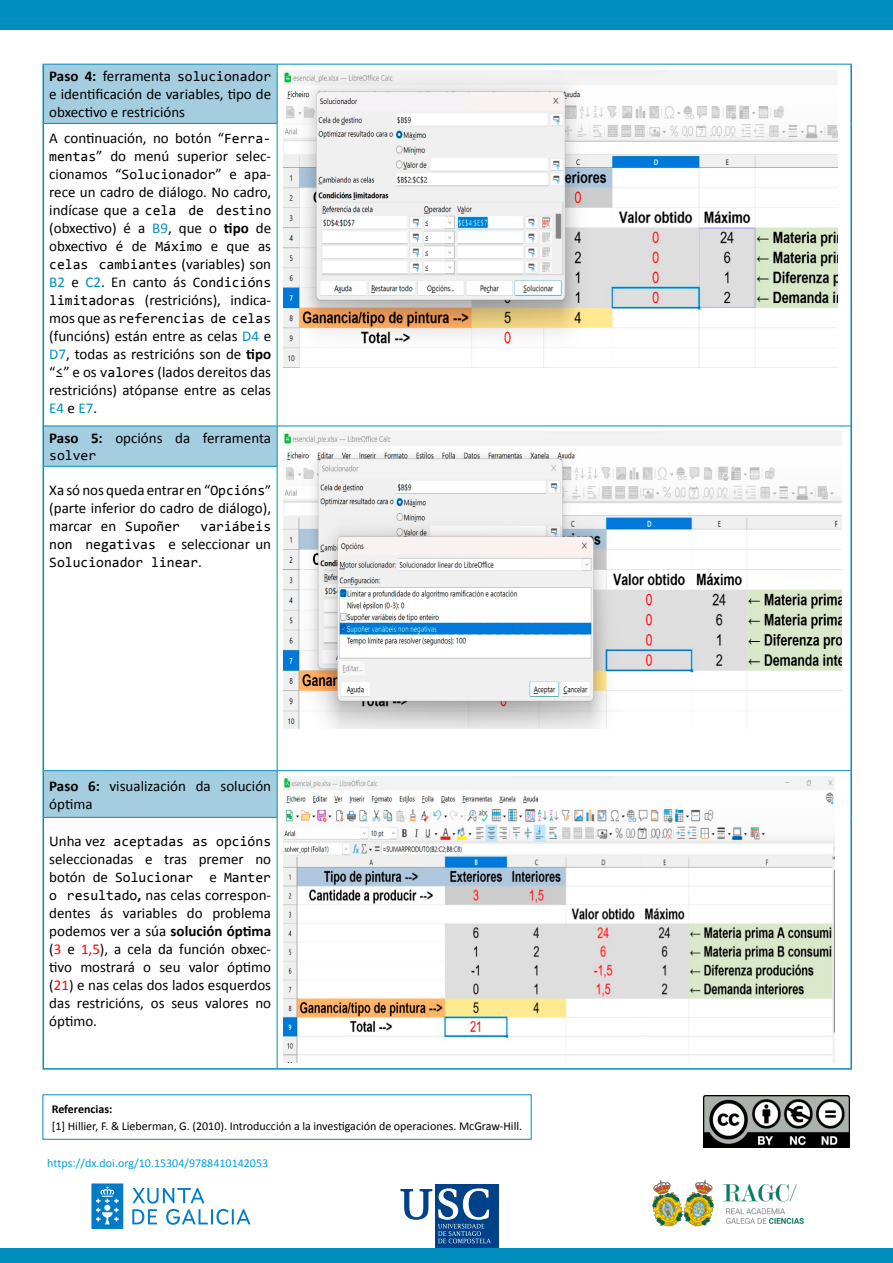
<style>
.page{position:relative;width:893px;height:1263px;background:#fff}
.page>*{position:absolute;margin:0;border:0;box-sizing:border-box;transform-origin:0 0}
.t1{font:15px/18px "Calibri";color:#000}
.t2{font:14.25px "Consolas";color:#000}
.t3{font:12px "Calibri";color:#000}
.t4{font:12px "Calibri";color:#009fe3}
.t5{font:700 12px "Calibri";color:#000}
.s1{font-family:"Calibri";font-weight:700;font-size:15px}
.s2{font-family:"Calibri";font-size:15px}
.s3{font-family:"Consolas";font-size:14.25px}
.s4{color:#008ebe}
.s5{font-weight:700}
.s6{font-size:14.25px}
.s7{color:#f00}
</style>
<div class="page">
<div style="left:0;top:1248px;width:893px;height:15px;background:#008ebe"></div>
<div style="left:0;top:0;width:893px;height:30px;background:#008ebe"></div>
<div style="left:435px;top:1184px;width:63px;height:63px;background:#004289"></div>
<svg style="left:400px;top:1189px;width:32px;height:31px"></svg>
<svg style="left:438px;top:1188px;width:53px;height:55px"></svg>
<img style="left:652px;top:1180px;width:152px;height:47px">
<svg style="left:91px;top:1183px;width:160px;height:46px"></svg>
<svg style="left:44px;top:65px;width:233px;height:752px"></svg>
<hr style="left:43px;top:65px;width:1px;height:58px;background:#008ebe">
<hr style="left:850px;top:65px;width:2px;height:58px;background:#008ebe">
<hr style="left:850px;top:123px;width:2px;height:303px;background:#008ebe">
<hr style="left:43px;top:123px;width:1px;height:303px;background:#008ebe">
<hr style="left:43px;top:426px;width:1px;height:40px;background:#008ebe">
<hr style="left:850px;top:426px;width:2px;height:40px;background:#008ebe">
<hr style="left:850px;top:466px;width:2px;height:305px;background:#008ebe">
<hr style="left:43px;top:466px;width:1px;height:305px;background:#008ebe">
<hr style="left:43px;top:771px;width:1px;height:46px;background:#008ebe">
<hr style="left:850px;top:771px;width:2px;height:46px;background:#008ebe">
<hr style="left:850px;top:817px;width:2px;height:251px;background:#008ebe">
<hr style="left:277px;top:1068px;width:575px;height:2px;background:#008ebe">
<hr style="left:43px;top:817px;width:1px;height:251px;background:#008ebe">
<hr style="left:43px;top:1068px;width:234px;height:2px;background:#008ebe">
<hr style="left:43px;top:64px;width:234px;height:1px;background:#008ebe">
<hr style="left:277px;top:64px;width:575px;height:1px;background:#008ebe">
<hr style="left:277px;top:65px;width:1px;height:58px;background:#008ebe">
<hr style="left:44px;top:123px;width:234px;height:1px;background:#008ebe">
<hr style="left:277px;top:124px;width:1px;height:302px;background:#008ebe">
<hr style="left:44px;top:426px;width:233px;height:1px;background:#008ebe">
<hr style="left:277px;top:426px;width:573px;height:1px;background:#008ebe">
<hr style="left:277px;top:426px;width:1px;height:40px;background:#008ebe">
<hr style="left:44px;top:466px;width:234px;height:1px;background:#008ebe">
<hr style="left:277px;top:467px;width:1px;height:303px;background:#008ebe">
<hr style="left:44px;top:770px;width:233px;height:1px;background:#008ebe">
<hr style="left:277px;top:770px;width:573px;height:1px;background:#008ebe">
<hr style="left:277px;top:771px;width:1px;height:46px;background:#008ebe">
<hr style="left:44px;top:817px;width:234px;height:1px;background:#008ebe">
<hr style="left:277px;top:818px;width:1px;height:250px;background:#008ebe">
<img style="left:283px;top:70px;width:555px;height:297px">
<img style="left:283px;top:432px;width:559px;height:297px">
<img style="left:283px;top:777px;width:551px;height:286px">
<div style="left:43px;top:1094px;width:488px;height:46px;border:1px solid #008ebe"></div>
<img style="left:703px;top:1096px;width:147px;height:51px">
<p class="t2" style="left:49px;top:68px;width:223px"><span class="s1">Paso 4:</span> <span class="s2">ferramenta</span> solucionador</p>
<p class="t1" style="left:49px;top:85px;width:223px">e identificación de variables, tipo de obxectivo e restricións</p>
<p class="t1" style="left:49px;top:128px;width:223px;text-align:justify">A continuación, no botón “<span class="s3">Ferra&shy;mentas</span>” do menú superior selec&shy;cionamos “<span class="s3">Solucionador</span>” e apa&shy;rece un cadro de diálogo. No cadro,</p>
<p class="t2" style="left:49px;top:202px;width:223px"><span class="s2">indícase que a</span> cela de destino</p>
<p class="t1" style="left:49px;top:218px;width:223px">(obxectivo) é a <span class="s4">B9</span>, que o <span class="s5">tipo</span> de obxectivo é de <span class="s3">Máximo</span> e que as</p>
<p class="t2" style="left:49px;top:256px;width:223px">celas cambiantes <span class="s2">(variables) son</span></p>
<p class="t1" style="left:49px;top:272px;width:223px"><span class="s4">B2</span> e <span class="s4">C2</span>. En canto ás <span class="s3">Condicións limitadoras</span> (restricións), indica-</p>
<p class="t2" style="left:49px;top:310px;width:223px"><span class="s2">mos que as</span> referencias de celas</p>
<p class="t1" style="left:49px;top:326px;width:223px;text-align:justify">(funcións) están entre as celas <span class="s4">D4</span> e <span class="s4">D7</span>, todas as restricións son de <span class="s5">tipo </span>“<span class="s3">≤</span>” e os <span class="s3">valores</span> (lados dereitos das restricións) atópanse entre as celas <span class="s4">E4</span> e <span class="s4">E7</span>.</p>
<p class="t1" style="left:49px;top:428px;width:223px"><span class="s5">Paso 5:</span> opcións da ferramenta</p>
<p class="t2" style="left:49px;top:447px;width:49px">solver</p>
<p class="t1" style="left:49px;top:480px;width:223px;text-align:justify">Xa só nos queda entrar en “<span class="s3">Opcións</span><span class="s6">” </span>(parte inferior do cadro de diálogo), marcar en <span class="s3">Supoñer</span></p>
<p class="t2" style="left:201px;top:517px;width:72px">variábeis</p>
<p class="t1" style="left:49px;top:534px;width:223px"><span class="s3">non negativas</span> e seleccionar un</p>
<p class="t2" style="left:49px;top:553px;width:154px">Solucionador linear<span class="s2">.</span></p>
<p class="t1" style="left:49px;top:776px;width:223px"><span class="s5">Paso 6:</span> visualización da solución óptima</p>
<p class="t2" style="left:49px;top:832px;width:223px"><span class="s2">Unha vez</span> aceptadas as opcións</p>
<p class="t1" style="left:49px;top:849px;width:223px">seleccionadas e tras premer no</p>
<p class="t2" style="left:49px;top:868px;width:223px"><span class="s2">botón de</span> Solucionar <span class="s2">e</span> Manter</p>
<p class="t1" style="left:49px;top:885px;width:223px;text-align:justify"><span class="s3">o resultado</span><span class="s5">,</span> nas celas correspon&shy;dentes ás variables do problema podemos ver a súa <span class="s5">solución óptima </span>(<span class="s7">3</span> e <span class="s7">1,5</span>), a cela da función obxec&shy;tivo mostrará o seu valor óptimo (<span class="s7">21</span>) e nas celas dos lados esquerdos das restricións, os seus valores no óptimo.</p>
<p class="t5" style="left:52px;top:1100px;width:62px">Referencias:</p>
<p class="t3" style="left:52px;top:1119px;width:472px">[1] Hillier, F. &amp; Lieberman, G. (2010). Introducción a la investigación de operaciones. McGraw-Hill.</p>
<p class="t4" style="left:47px;top:1156px;width:222px">https://dx.doi.org/10.15304/9788410142053</p>
</div>
